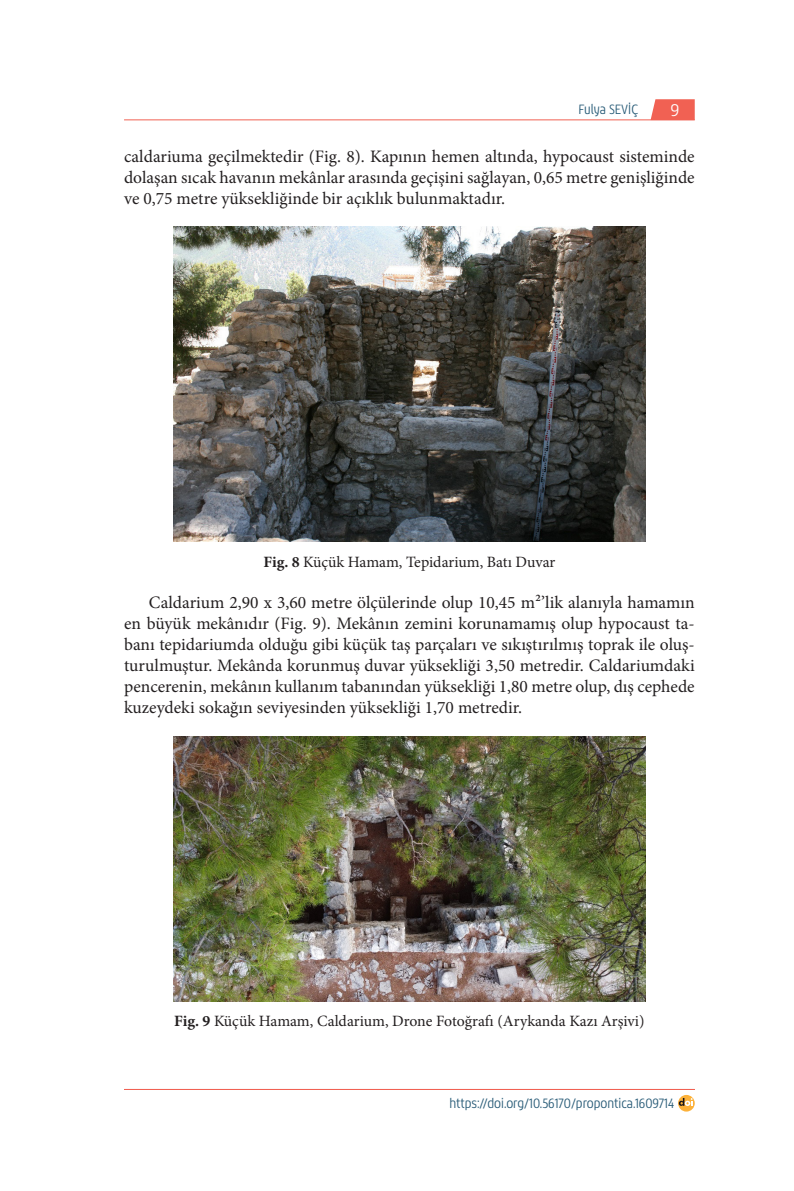
<style>
.page{position:relative;width:794px;height:1191px;background:#fff}
.page>*{position:absolute;margin:0;border:0;box-sizing:border-box;transform-origin:0 0}
.ANA_METİN{font:17.5px/21px "Minion Pro";color:#231f20;text-align:justify}
.t1{font:17.5px "Chypre Nor Boo";color:#fff}
.ANA_METİN-2{font:15.75px "Minion Pro";color:#231f20}
.t2{font:14px "Chypre Con Boo";color:#285b77}
.s1{font-weight:700}
</style>
<div class="page">
<svg style="left:650px;top:99px;width:44px;height:21px"></svg>
<hr style="left:124px;top:120px;width:570px;height:1px;background:#f16153">
<hr style="left:124px;top:1089px;width:570px;height:1px;background:#f16153">
<svg style="left:678px;top:1095px;width:16px;height:16px"></svg>
<svg style="left:679px;top:1098px;width:13px;height:8px"></svg>
<img style="left:174px;top:227px;width:471px;height:314px">
<img style="left:174px;top:736px;width:471px;height:265px">
<p class="t2" style="left:578px;top:101px;width:61px">Fulya SEVİÇ</p>
<p class="t1" style="left:670px;top:100px;width:10px">9</p>
<p class="ANA_METİN" style="left:124px;top:146px;width:572px">caldariuma geçilmektedir (Fig. 8). Kapının hemen altında, hypocaust sisteminde dolaşan sıcak havanın mekânlar arasında geçişini sağlayan, 0,65 metre genişliğinde ve 0,75 metre yüksekliğinde bir açıklık bulunmaktadır.</p>
<p class="ANA_METİN-2" style="left:263px;top:551px;width:293px"><span class="s1">Fig. 8</span> Küçük Hamam, Tepidarium, Batı Duvar</p>
<p class="ANA_METİN" style="left:124px;top:592px;width:572px;text-indent:25px">Caldarium 2,90 x 3,60 metre ölçülerinde olup 10,45 m²’lik alanıyla hamamın en büyük mekânıdır (Fig. 9). Mekânın zemini korunamamış olup hypocaust ta&shy;banı tepidariumda olduğu gibi küçük taş parçaları ve sıkıştırılmış toprak ile oluş&shy;turulmuştur. Mekânda korunmuş duvar yüksekliği 3,50 metredir. Caldariumdaki pencerenin, mekânın kullanım tabanından yüksekliği 1,80 metre olup, dış cephede kuzeydeki sokağın seviyesinden yüksekliği 1,70 metredir.</p>
<p class="ANA_METİN-2" style="left:174px;top:1010px;width:472px"><span class="s1">Fig. 9</span> Küçük Hamam, Caldarium, Drone Fotoğrafı (Arykanda Kazı Arşivi)</p>
<p class="t2" style="left:449px;top:1095px;width:226px">https://doi.org/10.56170/propontica.1609714</p>
</div>
